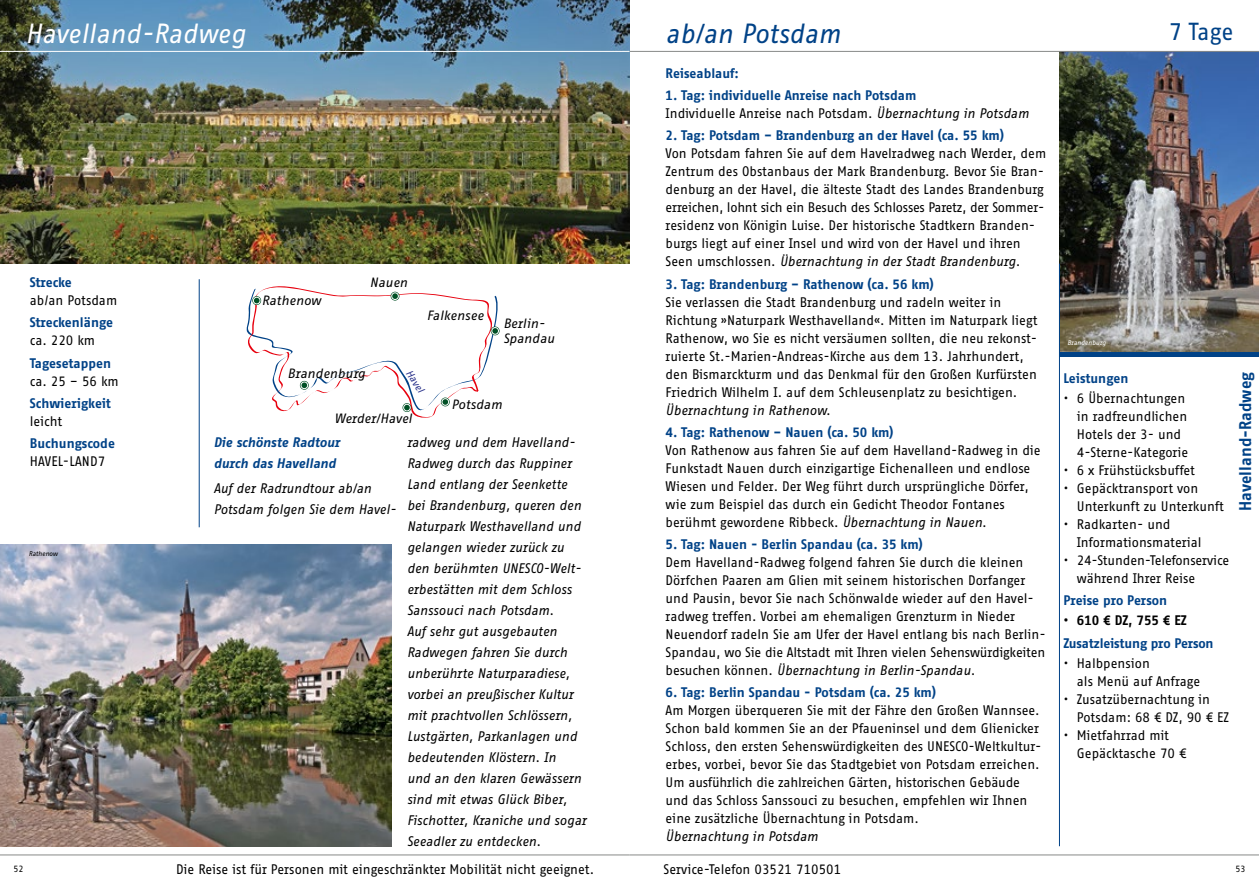
<style>
.page{position:relative;width:1259px;height:893px;background:#fff}
.page>*{position:absolute;margin:0;border:0;box-sizing:border-box;transform-origin:0 0}
.t1{font:italic 27px "Fago Office Sans OT";letter-spacing:-.005em;color:#fff;scale:.96 1}
.t2{font:italic 27px "Fago Office Sans OT";letter-spacing:-.005em;color:#004287;scale:.96 1}
.t3{font:24px "Fago Office Sans OT";color:#004287;scale:.96 1}
.t4{font:700 16.5px "Fago Office Sans OT";color:#004287;scale:.96 1}
.t5{font:13.5px/18px "Fago Office Sans OT";color:#000;scale:.96 1}
.t6{font:italic 13.5px/21px "Fago Office Sans OT";color:#000;scale:.96 1}
.t7{font:700 13.5px/18px "Fago Office Sans OT";color:#004287;scale:.96 1}
.t8{font:italic 700 13.5px/21px "Fago Office Sans OT";color:#004287;scale:.96 1}
.t9{font:700 13.5px "Fago Office Sans OT";color:#000;scale:.96 1}
.t10{font:italic 13.2px/15.8px "Fago Office Sans OT";color:#000}
.t11{font:italic 10.2px "Fago Office Sans OT";color:#2c348c}
.t12{font:9px "Fago Office Sans OT";color:#000;scale:.96 1}
.t13{font:italic 6.75px "Fago Office Sans OT";color:#fff;scale:.96 1}
.t14{font:italic 6.75px "Fago Office Sans OT";color:#000;scale:.96 1}
.s1{font-weight:400;color:#000}
.s2{font-weight:400;font-style:italic;color:#000}
.s3{font-style:italic}
</style>
<div class="page">
<img style="left:0;top:0;width:629px;height:264px">
<img style="left:0;top:544px;width:391px;height:302px">
<img style="left:1059px;top:52px;width:200px;height:300px">
<svg style="left:247px;top:286px;width:251px;height:132px"></svg>
<svg style="left:252px;top:296px;width:9px;height:9px"></svg>
<div style="left:253px;top:297px;width:7px;height:7px;border:1px solid #fff;border-radius:50%"></div>
<svg style="left:300px;top:381px;width:9px;height:9px"></svg>
<div style="left:301px;top:382px;width:7px;height:7px;border:1px solid #fff;border-radius:50%"></div>
<svg style="left:402px;top:403px;width:9px;height:9px"></svg>
<div style="left:403px;top:404px;width:7px;height:7px;border:1px solid #fff;border-radius:50%"></div>
<svg style="left:441px;top:398px;width:9px;height:8px"></svg>
<div style="left:442px;top:398px;width:7px;height:7px;border:1px solid #fff;border-radius:50%"></div>
<svg style="left:491px;top:326px;width:8px;height:9px"></svg>
<div style="left:492px;top:327px;width:6px;height:7px;border:1px solid #fff;border-radius:50%"></div>
<svg style="left:390px;top:292px;width:9px;height:9px"></svg>
<div style="left:391px;top:293px;width:7px;height:7px;border:1px solid #fff;border-radius:50%"></div>
<div style="left:533px;top:343px;width:12px;height:12px;border:1px solid #fff;border-radius:50%"></div>
<hr style="left:1059px;top:352px;width:200px;height:4px;background:#004287">
<hr style="left:199px;top:279px;width:1px;height:248px;background:#004287">
<hr style="left:1059px;top:264px;width:1px;height:582px;background:#004287">
<hr style="left:629px;top:51px;width:630px;height:1px;background:#878988">
<hr style="left:629px;top:854px;width:630px;height:1px;background:#878988">
<hr style="left:0;top:51px;width:629px;height:1px;background:#fff">
<hr style="left:0;top:854px;width:629px;height:1px;background:#878988">
<h1 class="t1" style="left:26px;top:19px;width:231px">Havelland-Radweg</h1>
<h1 class="t2" style="left:665px;top:19px;width:184px">ab/an Potsdam</h1>
<p class="t7" style="left:30px;top:273px;width:45px">Strecke</p>
<p class="t5" style="left:30px;top:292px;width:93px">ab/an Potsdam</p>
<p class="t7" style="left:30px;top:314px;width:88px">Streckenlänge</p>
<p class="t5" style="left:30px;top:332px;width:70px">ca. 220 km</p>
<p class="t7" style="left:30px;top:354px;width:86px">Tagesetappen</p>
<p class="t5" style="left:30px;top:372px;width:94px">ca. 25 – 56 km</p>
<p class="t7" style="left:30px;top:394px;width:86px">Schwierigkeit</p>
<p class="t5" style="left:30px;top:412px;width:36px">leicht</p>
<p class="t7" style="left:30px;top:434px;width:90px">Buchungscode</p>
<p class="t5" style="left:30px;top:453px;width:80px">HAVEL-LAND7</p>
<p class="t14" style="left:29px;top:550px;width:32px">Rathenow</p>
<p class="t10" style="left:262px;top:293px;width:61px">Rathenow</p>
<p class="t10" style="left:370px;top:275px;width:39px">Nauen</p>
<p class="t10" style="left:427px;top:308px;width:58px">Falkensee</p>
<p class="t10" style="left:287px;top:366px;width:79px">Brandenburg</p>
<p class="t11" style="left:413px;top:368px;width:26px;rotate:57deg">Havel</p>
<p class="t10" style="left:503px;top:315px;width:53px">Berlin-<br>Spandau</p>
<p class="t10" style="left:334px;top:411px;width:79px">Werder/Havel</p>
<p class="t10" style="left:451px;top:397px;width:52px">Potsdam</p>
<p class="t8" style="left:214px;top:432px;width:133px">Die schönste Radtour durch das Havelland</p>
<p class="t6" style="left:214px;top:478px;width:192px">Auf der Radrundtour ab/an<br>Potsdam folgen Sie dem Havel-</p>
<p class="t6" style="left:407px;top:432px;width:188px">radweg und dem Havelland-<br>Radweg durch das Ruppiner<br>Land entlang der Seenkette bei Brandenburg, queren den<br>Naturpark Westhavelland und gelangen wieder zurück zu den berühmten UNESCO-Welt&shy;erbestätten mit dem Schloss<br>Sanssouci nach Potsdam.<br>Auf sehr gut ausgebauten<br>Radwegen fahren Sie durch unberührte Naturparadiese, vorbei an preußischer Kultur mit prachtvollen Schlössern,<br>Lustgärten, Parkanlagen und bedeutenden Klöstern. In<br>und an den klaren Gewässern sind mit etwas Glück Biber,<br>Fischotter, Kraniche und sogar<br>Seeadler zu entdecken.</p>
<p class="t7" style="left:665px;top:64px;width:78px">Reiseablauf:</p>
<p class="t7" style="left:665px;top:86px;width:380px">1. Tag: individuelle Anreise nach Potsdam<br><span class="s1">Individuelle Anreise nach Potsdam.</span> <span class="s2">Übernachtung in Potsdam</span></p>
<p class="t7" style="left:665px;top:127px;width:354px">2. Tag: Potsdam – Brandenburg an der Havel (ca. 55 km)</p>
<p class="t5" style="left:665px;top:145px;width:398px">Von Potsdam fahren Sie auf dem Havelradweg nach Werder, dem Zentrum des Obstanbaus der Mark Brandenburg. Bevor Sie Bran&shy;denburg an der Havel, die älteste Stadt des Landes Brandenburg erreichen, lohnt sich ein Besuch des Schlosses Paretz, der Sommer&shy;residenz von Königin Luise. Der historische Stadtkern Branden&shy;burgs liegt auf einer Insel und wird von der Havel und ihren Seen umschlossen. <span class="s3">Übernachtung in der Stadt Brandenburg.</span></p>
<p class="t7" style="left:665px;top:275px;width:281px">3. Tag: Brandenburg – Rathenow (ca. 56 km)</p>
<p class="t5" style="left:665px;top:293px;width:389px">Sie verlassen die Stadt Brandenburg und radeln weiter in Richtung »Naturpark Westhavelland«. Mitten im Naturpark liegt Rathenow, wo Sie es nicht versäumen sollten, die neu rekonst&shy;ruierte St.-Marien-Andreas-Kirche aus dem 13. Jahrhundert, den Bismarckturm und das Denkmal für den Großen Kurfürsten Friedrich Wilhelm I. auf dem Schleusenplatz zu besichtigen.</p>
<p class="t6" style="left:665px;top:399px;width:173px">Übernachtung in Rathenow.</p>
<p class="t7" style="left:665px;top:423px;width:239px">4. Tag: Rathenow – Nauen (ca. 50 km)</p>
<p class="t5" style="left:665px;top:441px;width:392px">Von Rathenow aus fahren Sie auf dem Havelland-Radweg in die Funkstadt Nauen durch einzigartige Eichenalleen und endlose Wiesen und Felder. Der Weg führt durch ursprüngliche Dörfer, wie zum Beispiel das durch ein Gedicht Theodor Fontanes berühmt gewordene Ribbeck. <span class="s3">Übernachtung in Nauen.</span></p>
<p class="t7" style="left:665px;top:535px;width:269px">5. Tag: Nauen - Berlin Spandau (ca. 35 km)</p>
<p class="t5" style="left:665px;top:553px;width:397px">Dem Havelland-Radweg folgend fahren Sie durch die kleinen Dörfchen Paaren am Glien mit seinem historischen Dorfanger und Pausin, bevor Sie nach Schönwalde wieder auf den Havel&shy;radweg treffen. Vorbei am ehemaligen Grenzturm in Nieder Neuendorf radeln Sie am Ufer der Havel entlang bis nach Berlin-Spandau, wo Sie die Altstadt mit Ihren vielen Sehenswürdigkeiten besuchen können. <span class="s3">Übernachtung in Berlin-Spandau.</span></p>
<p class="t7" style="left:665px;top:684px;width:283px">6. Tag: Berlin Spandau - Potsdam (ca. 25 km)</p>
<p class="t5" style="left:665px;top:702px;width:393px">Am Morgen überqueren Sie mit der Fähre den Großen Wannsee.<br>Schon bald kommen Sie an der Pfaueninsel und dem Glienicker Schloss, den ersten Sehenswürdigkeiten des UNESCO-Weltkultur&shy;erbes, vorbei, bevor Sie das Stadtgebiet von Potsdam erreichen.<br>Um ausführlich die zahlreichen Gärten, historischen Gebäude und das Schloss Sanssouci zu besuchen, empfehlen wir Ihnen eine zusätzliche Übernachtung in Potsdam.</p>
<p class="t6" style="left:665px;top:826px;width:160px">Übernachtung in Potsdam</p>
<h2 class="t3" style="left:1168px;top:19px;width:69px">7 Tage</h2>
<p class="t13" style="left:1067px;top:339px;width:42px">Brandenburg</p>
<p class="t7" style="left:1063px;top:369px;width:69px">Leistungen</p>
<p class="t5" style="left:1076px;top:389px;width:118px;text-indent:-14px">• 6 Übernachtungen in radfreundlichen<br>Hotels der 3- und<br>4-Sterne-Kategorie</p>
<p class="t5" style="left:1063px;top:461px;width:139px">• 6 x Frühstücksbuffet</p>
<p class="t5" style="left:1076px;top:479px;width:155px;text-indent:-14px">• Gepäcktransport von<br>Unterkunft zu Unterkunft</p>
<p class="t5" style="left:1076px;top:515px;width:132px;text-indent:-14px">• Radkarten- und<br>Informationsmaterial</p>
<p class="t5" style="left:1076px;top:551px;width:160px;text-indent:-14px">• 24-Stunden-Telefonservice während Ihrer Reise</p>
<p class="t7" style="left:1063px;top:592px;width:110px">Preise pro Person</p>
<p class="t9" style="left:1063px;top:613px;width:130px">• 610 € DZ, 755 € EZ</p>
<p class="t7" style="left:1063px;top:634px;width:158px">Zusatzleistung pro Person</p>
<p class="t5" style="left:1076px;top:654px;width:130px;text-indent:-14px">• Halbpension<br>als Menü auf Anfrage</p>
<p class="t5" style="left:1076px;top:690px;width:160px;text-indent:-14px">• Zusatzübernachtung in<br>Potsdam: 68 € DZ, 90 € EZ</p>
<p class="t5" style="left:1076px;top:726px;width:116px;text-indent:-14px">• Mietfahrrad mit<br>Gepäcktasche 70 €</p>
<p class="t4" style="left:1236px;top:511px;width:146px;rotate:-90deg">Havelland-Radweg</p>
<p class="t12" style="left:13px;top:864px;width:12px">52</p>
<p class="t5" style="left:176px;top:860px;width:437px">Die Reise ist für Personen mit eingeschränkter Mobilität nicht geeignet.</p>
<p class="t5" style="left:663px;top:860px;width:187px">Service-Telefon 03521 710501</p>
<p class="t12" style="left:1235px;top:864px;width:12px">53</p>
</div>
